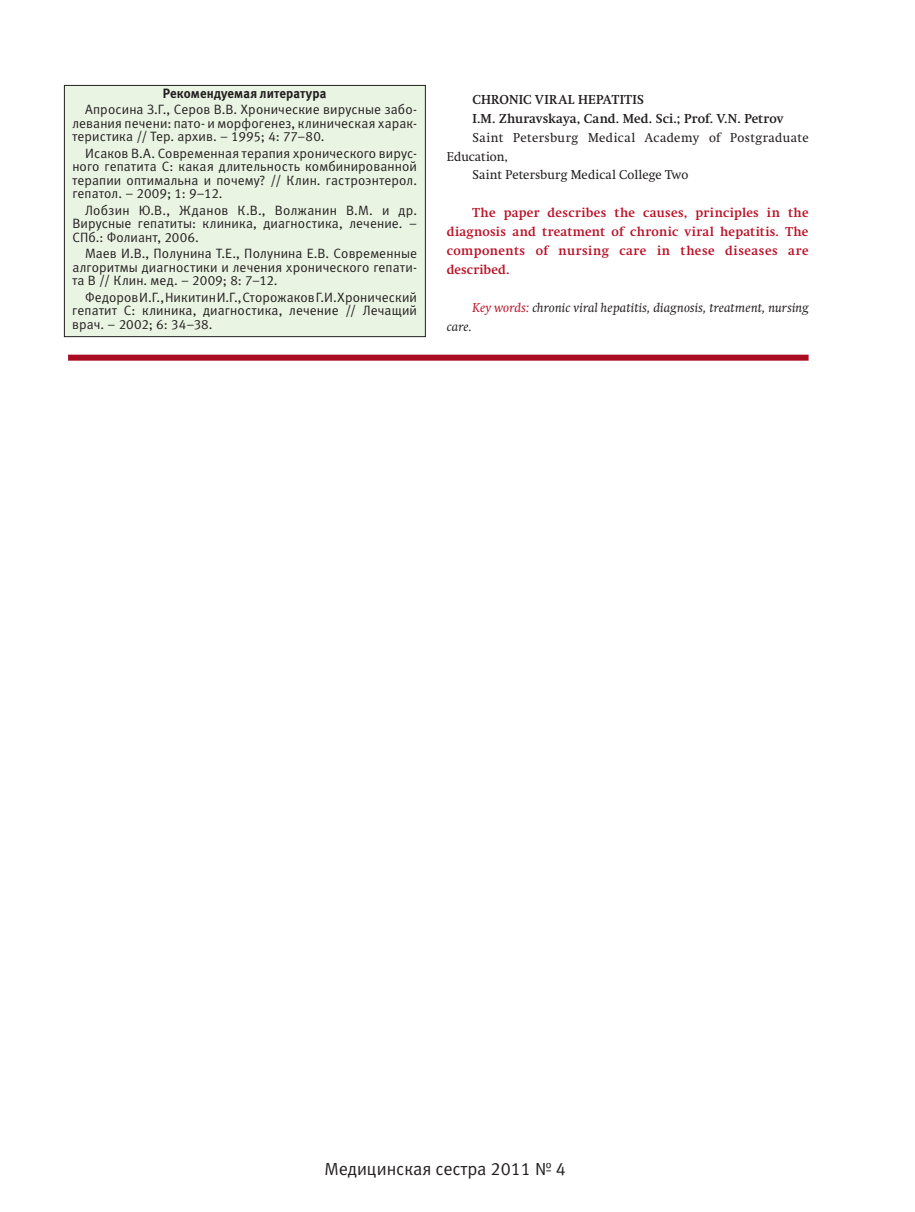
<style>
.page{position:relative;width:915px;height:1212px;background:#fff}
.page>*{position:absolute;margin:0;border:0;box-sizing:border-box;transform-origin:0 0}
.t1{font:18px "Meta C";color:#231f20}
.t2{font:13.5px/13.5px "Meta C";letter-spacing:.01em;color:#231f20;text-align:justify}
.t3{font:700 13.5px "Meta C";letter-spacing:.01em;color:#231f20;scale:.96 1}
.t4{font:700 12.75px/18.9px "Swift C";letter-spacing:.04em;color:#ba1127;text-align:justify}
.t5{font:700 12.75px/18.9px "Swift C";letter-spacing:.015em;color:#231f20}
.t6{font:italic 12.75px "Swift C";letter-spacing:.01em;color:#231f20}
.t7{font:12.75px "Swift C";letter-spacing:.025em;color:#231f20}
.t8{font:12.75px "Swift C";letter-spacing:.005em;color:#231f20}
.t9{font:12.75px "Swift C";color:#231f20}
.s1{color:#ba1127}
</style>
<div class="page">
<div style="left:64px;top:85px;width:361px;height:252px;background:#eaf4e3"></div>
<div style="left:64px;top:85px;width:361px;height:252px;border:1px solid #231f20"></div>
<div style="left:68px;top:355px;width:740px;height:6px;background:#a90c20"></div>
<p class="t3" style="left:163px;top:85px;width:172px">Рекомендуемая литература</p>
<p class="t2" style="left:72px;top:103px;width:346px;text-indent:13px">Апросина З.Г., Серов В.В. Хронические вирусные забо&shy;левания печени: пато- и морфогенез, клиническая харак&shy;теристика // Тер. архив. – 1995; 4: 77–80.</p>
<p class="t2" style="left:72px;top:146px;width:346px;text-indent:13px">Исаков В.А. Современная терапия хронического вирус&shy;ного гепатита С: какая длительность комбинированной терапии оптимальна и почему? // Клин. гастроэнтерол. гепатол. – 2009; 1: 9–12.</p>
<p class="t2" style="left:72px;top:203px;width:346px;text-indent:13px">Лобзин Ю.В., Жданов К.В., Волжанин В.М. и др.<br>Вирусные гепатиты: клиника, диагностика, лечение. – СПб.: Фолиант, 2006.</p>
<p class="t2" style="left:72px;top:247px;width:346px;text-indent:13px">Маев И.В., Полунина Т.Е., Полунина Е.В. Современные алгоритмы диагностики и лечения хронического гепати&shy;та В // Клин. мед. – 2009; 8: 7–12.</p>
<p class="t2" style="left:72px;top:290px;width:346px;text-indent:13px">Федоров И.Г., Никитин И.Г., Сторожаков Г.И. Хронический гепатит С: клиника, диагностика, лечение // Лечащий врач. – 2002; 6: 34–38.</p>
<p class="t5" style="left:472px;top:90px;width:312px">CHRONIC VIRAL HEPATITIS<br>I.M. Zhuravskaya, Cand. Med. Sci.; Prof. V.N. Petrov</p>
<p class="t7" style="left:472px;top:130px;width:337px">Saint Petersburg Medical Academy of Postgraduate</p>
<p class="t9" style="left:446px;top:149px;width:63px">Education,</p>
<p class="t8" style="left:472px;top:168px;width:217px">Saint Petersburg Medical College Two</p>
<p class="t4" style="left:446px;top:203px;width:363px;text-indent:26px">The paper describes the causes, principles in the diagnosis and treatment of chronic viral hepatitis. The components of nursing care in these diseases are described.</p>
<p class="t6" style="left:472px;top:300px;width:337px"><span class="s1">Key words:</span> chronic viral hepatitis, diagnosis, treatment, nursing</p>
<p class="t6" style="left:446px;top:319px;width:26px">care.</p>
<h1 class="t1" style="left:324px;top:1159px;width:242px">Медицинская сестра 2011 № 4</h1>
</div>
